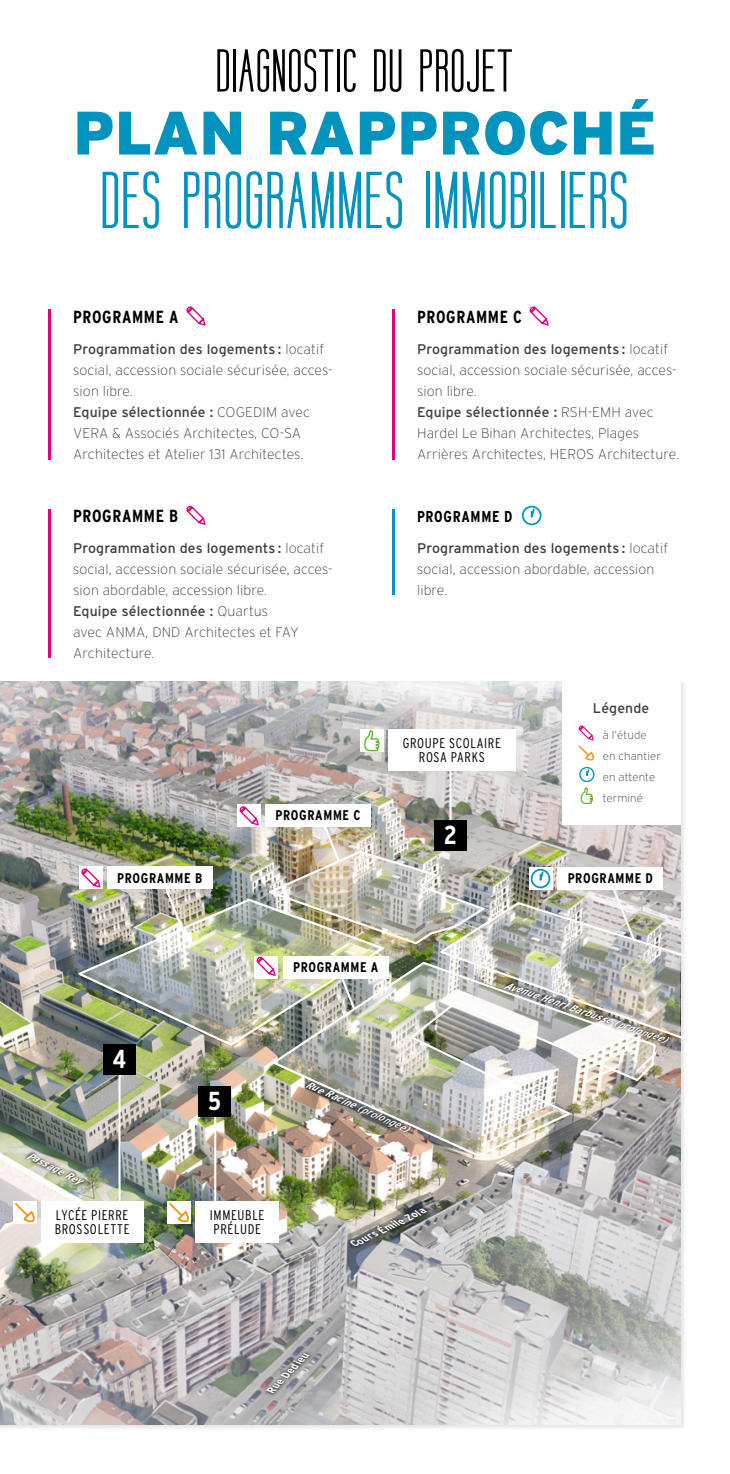
<style>
.page{position:relative;width:730px;height:1474px;background:#fff}
.page>*{position:absolute;margin:0;border:0;box-sizing:border-box;transform-origin:0 0}
.t1{font:700 70px "Sweetmix 1";color:#0093be}
.t2{font:900 61.25px "Interstate";color:#0093be}
.t3{font:700 52.5px "Sweetmix 1";letter-spacing:.005em;color:#000}
.t4{font:700 26.07px "Interstate Condensed";color:#fff}
.t5{font:700 17.5px "Interstate Condensed";letter-spacing:.04em;color:#000}
.t6{font:700 15.75px "Interstate Condensed";letter-spacing:.04em;color:#000}
.t7{font:200 14px/21px "Interstate";letter-spacing:.01em;color:#3c3c3b}
.t8{font:300 14px/14px "Interstate Condensed";letter-spacing:.045em;color:#000}
.t9{font:700 14px "Interstate Condensed";letter-spacing:.045em;color:#000}
.t10{font:14px "Interstate";letter-spacing:.01em;color:#3c3c3b}
.t11{font:200 11.38px/21px "Interstate";letter-spacing:.01em;color:#3c3c3b}
.t12{font:italic 700 10.5px "Interstate Condensed";color:#fff;scale:1.18 1}
.t13{font:italic 700 10.33px "Interstate Condensed";color:#fff;scale:1.18 1}
.t14{font:italic 700 10.15px "Interstate Condensed";color:#fff;scale:1.2 1}
.t15{font:italic 10.15px "Interstate Condensed";color:#fff;scale:1.2 1}
.s1{font-weight:400}
.s2{font-weight:700}
</style>
<div class="page">
<img style="left:0;top:681px;width:680px;height:743px">
<div style="left:347px;top:1205px;width:83px;height:44px;background:#000;opacity:.9"></div>
<div style="left:263px;top:1349px;width:50px;height:47px;background:#000;opacity:.9"></div>
<div style="left:23px;top:1149px;width:65px;height:38px;background:#000;opacity:.9"></div>
<img style="left:74px;top:897px;width:195px;height:150px">
<svg style="left:656px;top:900px;width:28px;height:148px"></svg>
<img style="left:269px;top:1037px;width:387px;height:121px">
<hr style="left:48px;top:309px;width:3px;height:150px;background:#e6007d">
<hr style="left:48px;top:509px;width:3px;height:148px;background:#e6007d">
<hr style="left:392px;top:309px;width:2px;height:150px;background:#e6007d">
<hr style="left:392px;top:509px;width:2px;height:85px;background:#0093be">
<hr style="left:214px;top:1115px;width:2px;height:87px;background:#fff">
<hr style="left:118px;top:1074px;width:2px;height:147px;background:#fff">
<div style="left:41px;top:1201px;width:103px;height:41px;background:#fff"></div>
<div style="left:195px;top:1201px;width:84px;height:41px;background:#fff"></div>
<div style="left:13px;top:1201px;width:24px;height:22px;background:#fff"></div>
<div style="left:103px;top:1044px;width:33px;height:30px;background:#000"></div>
<div style="left:198px;top:1086px;width:33px;height:30px;background:#000"></div>
<svg style="left:13px;top:1200px;width:24px;height:22px"></svg>
<svg style="left:167px;top:1222px;width:24px;height:1px"></svg>
<svg style="left:167px;top:1200px;width:24px;height:22px"></svg>
<svg style="left:158px;top:889px;width:27px;height:42px"></svg>
<div style="left:107px;top:866px;width:105px;height:23px;background:#fff"></div>
<div style="left:79px;top:866px;width:24px;height:23px;background:#fff"></div>
<svg style="left:81px;top:868px;width:20px;height:20px"></svg>
<div style="left:237px;top:804px;width:24px;height:22px;background:#fff"></div>
<svg style="left:186px;top:306px;width:20px;height:20px"></svg>
<svg style="left:186px;top:505px;width:20px;height:20px"></svg>
<svg style="left:529px;top:306px;width:20px;height:20px"></svg>
<div style="left:561px;top:681px;width:119px;height:143px;background:#fff"></div>
<img style="left:238px;top:724px;width:442px;height:313px">
<svg style="left:521px;top:505px;width:21px;height:21px"></svg>
<h3 class="t3" style="left:216px;top:39px;width:300px">DIAGNOSTIC DU PROJET</h3>
<h2 class="t2" style="left:73px;top:98px;width:585px">PLAN RAPPROCHÉ</h2>
<h1 class="t1" style="left:100px;top:159px;width:530px">DES PROGRAMMES IMMOBILIERS</h1>
<p class="t5" style="left:73px;top:307px;width:107px">PROGRAMME A</p>
<p class="t7" style="left:73px;top:338px;width:261px"><span class="s1">Programmation des logements :</span> locatif social, accession sociale sécurisée, acces&shy;sion libre.<br><span class="s1">Equipe sélectionnée :</span> COGEDIM avec VERA &amp; Associés Architectes, CO-SA Architectes et Atelier 131 Architectes.</p>
<p class="t5" style="left:73px;top:506px;width:106px">PROGRAMME B</p>
<p class="t7" style="left:73px;top:537px;width:261px"><span class="s1">Programmation des logements :</span> locatif social, accession sociale sécurisée, acces&shy;sion abordable, accession libre.<br><span class="s1">Equipe sélectionnée :</span> Quartus<br>avec ANMA, DND Architectes et FAY Architecture.</p>
<p class="t9" style="left:117px;top:869px;width:86px">PROGRAMME B</p>
<p class="t9" style="left:275px;top:807px;width:86px">PROGRAMME C</p>
<p class="t5" style="left:417px;top:307px;width:106px">PROGRAMME C</p>
<p class="t7" style="left:417px;top:338px;width:263px"><span class="s1">Programmation des logements :</span> locatif social, accession sociale sécurisée, acces&shy;sion libre.<br><span class="s1">Equipe sélectionnée :</span> RSH-EMH avec Hardel Le Bihan Architectes, Plages Arrières Architectes, HEROS Architecture.</p>
<p class="t6" style="left:417px;top:507px;width:97px">PROGRAMME D</p>
<p class="t7" style="left:417px;top:537px;width:252px"><span class="s1">Programmation des logements :</span> locatif social, accession abordable, accession libre.</p>
<p class="t8" style="left:402px;top:736px;width:100px;text-align:center">GROUPE SCOLAIRE<br>ROSA PARKS</p>
<h3 class="t4" style="left:443px;top:820px;width:15px">2</h3>
<p class="t10" style="left:592px;top:700px;width:58px">Légende</p>
<p class="t11" style="left:602px;top:724px;width:60px">à l’étude en chantier en attente terminé</p>
<p class="t9" style="left:567px;top:870px;width:87px">PROGRAMME D</p>
<h3 class="t4" style="left:113px;top:1043px;width:15px">4</h3>
<p class="t9" style="left:293px;top:959px;width:87px">PROGRAMME A</p>
<p class="t14" style="left:506px;top:978px;width:144px;rotate:19deg">Avenue Henri Barbusse <span class="s1">(prolongée)</span></p>
<p class="t12" style="left:30px;top:1148px;width:53px;rotate:27deg">Passage Rey</p>
<h3 class="t4" style="left:208px;top:1085px;width:14px">5</h3>
<p class="t8" style="left:55px;top:1207px;width:76px">LYCÉE PIERRE<br>BROSSOLETTE</p>
<p class="t8" style="left:210px;top:1207px;width:56px">IMMEUBLE<br>PRÉLUDE</p>
<p class="t15" style="left:308px;top:1078px;width:95px;rotate:24deg"><span class="s2">Rue Racine</span> (prolongée)</p>
<p class="t14" style="left:350px;top:1238px;width:69px;rotate:-26deg">Cours Émile Zola</p>
<p class="t13" style="left:265px;top:1387px;width:48px;rotate:-46deg">Rue Dedieu</p>
</div>
